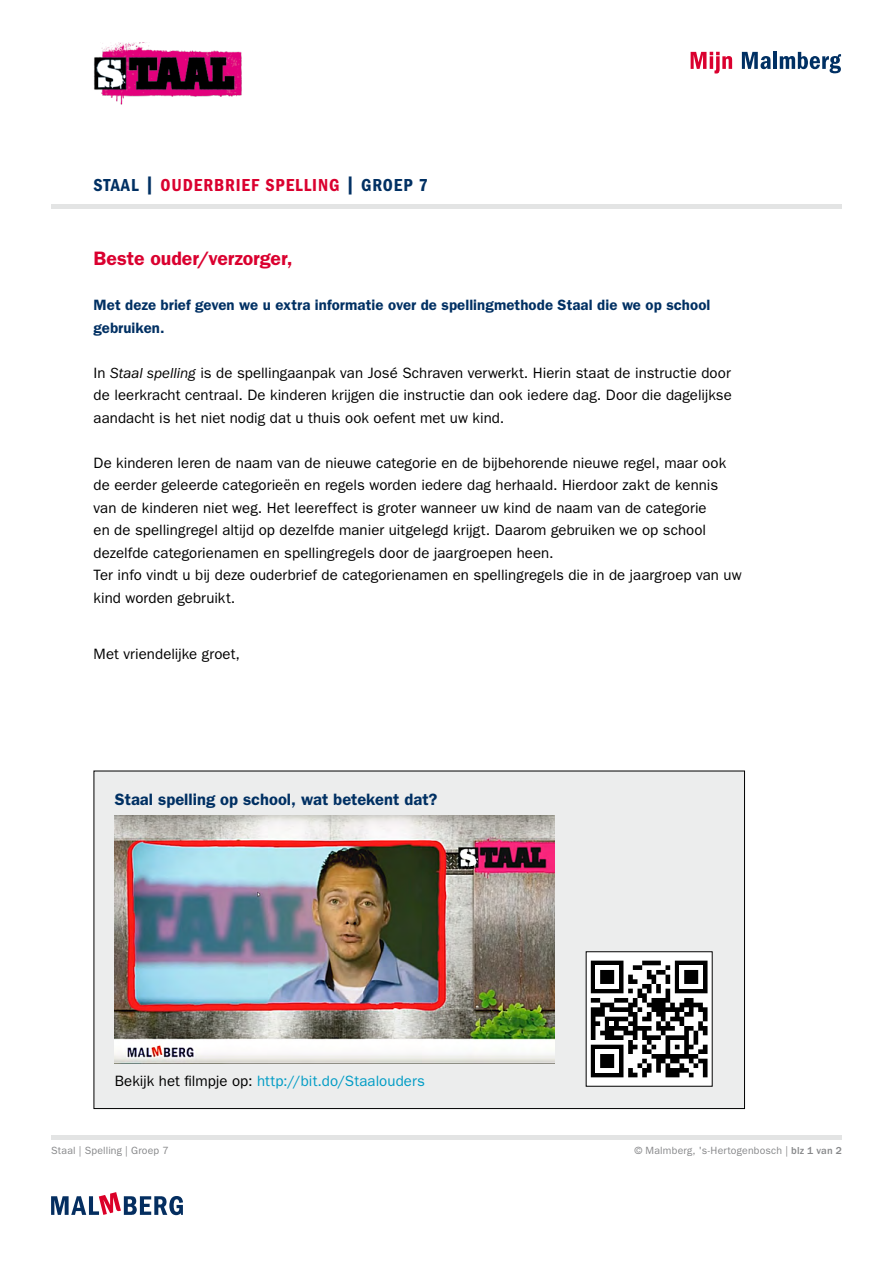
<style>
.page{position:relative;width:893px;height:1263px;background:#fff}
.page>*{position:absolute;margin:0;border:0;box-sizing:border-box;transform-origin:0 0}
.t1{font:600 19.5px "ITC Franklin Gothic Std";letter-spacing:-.005em;color:#da002f}
.t2{font:18px "ITC Franklin Gothic Std Dm Cd";letter-spacing:.05em;color:#da002f}
.t3{font:600 16.5px "ITC Franklin Gothic Std";color:#003063}
.t4{font:15px/22.5px "ITC Franklin Gothic Std";letter-spacing:.005em;color:#000;text-align:justify}
.t5{font:600 15px/22.5px "ITC Franklin Gothic Std";letter-spacing:.005em;color:#003063}
.t6{font:15px "ITC Franklin Gothic Std";letter-spacing:.005em;color:#009cc5}
.t7{font:10.5px "ITC Franklin Gothic Std";letter-spacing:.02em;color:#87888a}
.s1{color:#003063}
.s2{font-style:italic}
.s3{color:#000}
.s4{font-weight:500}
</style>
<div class="page">
<hr style="left:51px;top:205px;width:791px;height:4px;background:#e3e4e4">
<svg style="left:691px;top:52px;width:41px;height:22px"></svg>
<svg style="left:742px;top:52px;width:29px;height:17px"></svg>
<hr style="left:773px;top:52px;width:4px;height:17px;background:#003063">
<svg style="left:780px;top:52px;width:61px;height:21px"></svg>
<div style="left:94px;top:771px;width:650px;height:337px;background:#eceded"></div>
<div style="left:51px;top:1135px;width:791px;height:5px;background:#e3e4e4"></div>
<svg style="left:51px;top:1192px;width:132px;height:23px"></svg>
<img style="left:115px;top:816px;width:439px;height:247px">
<div style="left:586px;top:952px;width:126px;height:134px;background:#fff"></div>
<svg style="left:590px;top:960px;width:118px;height:118px"></svg>
<svg style="left:591px;top:961px;width:116px;height:116px"></svg>
<img style="left:94px;top:43px;width:148px;height:62px">
<p class="t2" style="left:94px;top:175px;width:336px"><span class="s1">STAAL |</span> OUDERBRIEF SPELLING <span class="s1">| GROEP 7</span></p>
<h1 class="t1" style="left:94px;top:247px;width:201px">Beste ouder/verzorger,</h1>
<p class="t5" style="left:94px;top:294px;width:618px">Met deze brief geven we u extra informatie over de spellingmethode Staal die we op school gebruiken.</p>
<p class="t4" style="left:94px;top:361px;width:640px">In <span class="s2">Staal spelling</span> is de spellingaanpak van José Schraven verwerkt. Hierin staat de instructie door de leerkracht centraal. De kinderen krijgen die instructie dan ook iedere dag. Door die dagelijkse aandacht is het niet nodig dat u thuis ook oefent met uw kind.</p>
<p class="t4" style="left:94px;top:451px;width:650px;text-align:left">De kinderen leren de naam van de nieuwe categorie en de bijbehorende nieuwe regel, maar ook de eerder geleerde categorieën en regels worden iedere dag herhaald. Hierdoor zakt de kennis van de kinderen niet weg. Het leereffect is groter wanneer uw kind de naam van de categorie<br>en de spellingregel altijd op dezelfde manier uitgelegd krijgt. Daarom gebruiken we op school dezelfde categorienamen en spellingregels door de jaargroepen heen.<br>Ter info vindt u bij deze ouderbrief de categorienamen en spellingregels die in de jaargroep van uw kind worden gebruikt.</p>
<p class="t4" style="left:94px;top:643px;width:148px">Met vriendelijke groet,</p>
<p class="t3" style="left:115px;top:790px;width:324px">Staal spelling op school, wat betekent dat?</p>
<p class="t6" style="left:115px;top:1073px;width:311px"><span class="s3">Bekijk het filmpje op:</span> http://bit.do/Staalouders</p>
<p class="t7" style="left:51px;top:1144px;width:119px">Staal | Spelling | Groep 7</p>
<p class="t7" style="left:634px;top:1144px;width:209px">© Malmberg, 's-Hertogenbosch | <span class="s4">blz 1 van 2</span></p>
</div>
